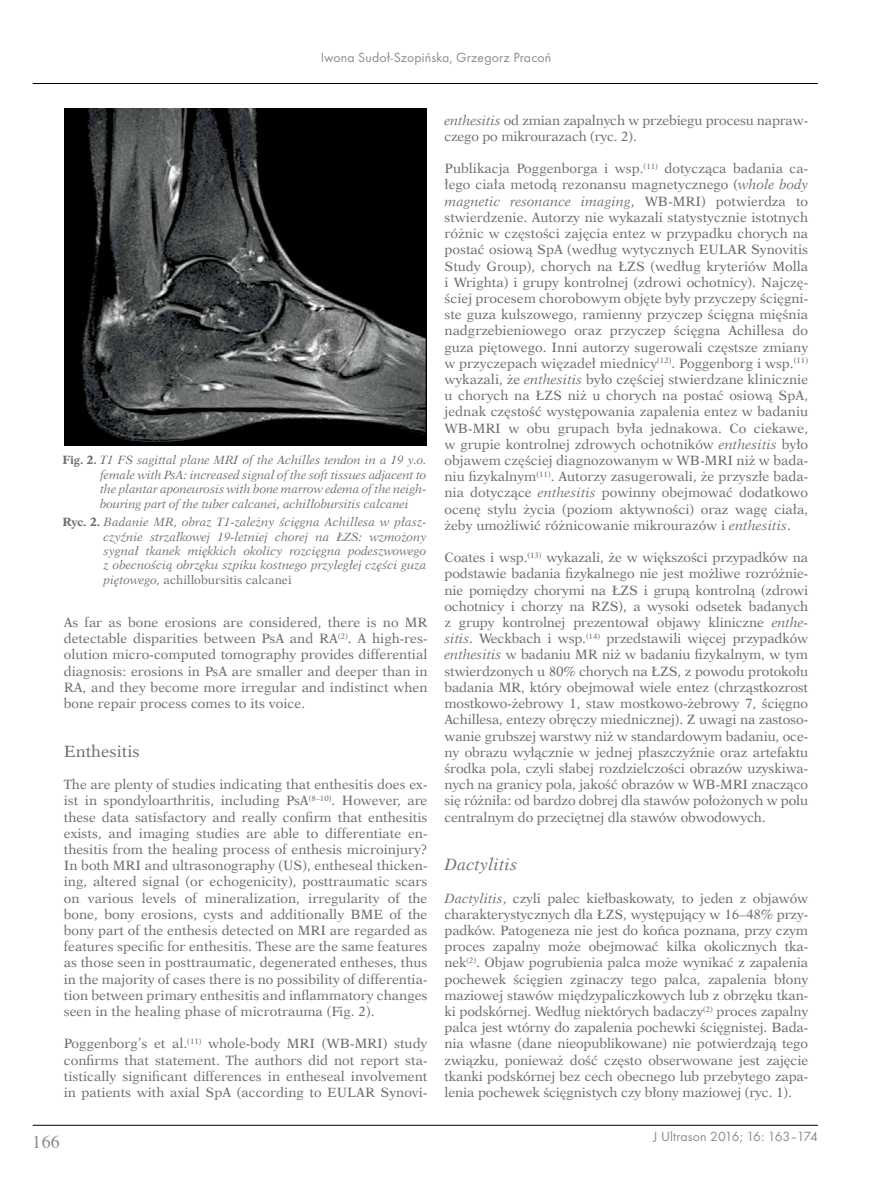
<style>
.page{position:relative;width:872px;height:1191px;background:#fff}
.page>*{position:absolute;margin:0;border:0;box-sizing:border-box;transform-origin:0 0}
.t1{font:18px "Times";color:#6d6e71}
.t2{font:16.5px "Dutch 823 EU";color:#6d6e71}
.t3{font:italic 16.5px "Dutch 823 EU";color:#6d6e71}
.t4{font:13.8px "Futura TCE";letter-spacing:.01em;color:#6d6e71}
.t5{font:13.5px/16.2px "Dutch 823 EU";color:#6d6e71;text-align:justify}
.t6{font:italic 12px/14.4px "Dutch 823 EU";letter-spacing:-.01em;color:#6d6e71;text-align:justify}
.s1{font-weight:700;font-style:normal}
.s2{font-style:normal}
.s3{font-style:italic}
</style>
<div class="page">
<hr style="left:33px;top:1125px;width:785px;height:1px;background:#000">
<hr style="left:33px;top:83px;width:785px;height:1px;background:#000">
<img style="left:65px;top:108px;width:361px;height:337px">
<p class="t4" style="left:320px;top:49px;width:232px">Iwona Sudoł-Szopińska, Grzegorz Pracoń</p>
<p class="t6" style="left:100px;top:453px;width:328px;text-indent:-37px"><span class="s1">Fig. 2.</span> T1 FS sagittal plane MRI of the Achilles tendon in a 19 y.o. female with PsA: increased signal of the soft tissues adjacent to the plantar aponeurosis with bone marrow edema of the neigh&shy;bouring part of the tuber calcanei, achillobursitis calcanei</p>
<p class="t6" style="left:104px;top:515px;width:324px;text-indent:-41px"><span class="s1">Ryc. 2.</span> Badanie MR, obraz T1-zależny ścięgna Achillesa w płasz&shy;czyźnie strzałkowej 19-letniej chorej na ŁZS: wzmożony sygnał tkanek miękkich okolicy rozcięgna podeszwowego z obecnością obrzęku szpiku kostnego przyległej części guza piętowego, <span class="s2">achillobursitis calcanei</span></p>
<p class="t5" style="left:64px;top:614px;width:365px">As far as bone erosions are considered, there is no MR detectable disparities between PsA and RA<sup>(2)</sup>. A high-res&shy;olution micro-computed tomography provides differential diagnosis: erosions in PsA are smaller and deeper than in RA, and they become more irregular and indistinct when bone repair process comes to its voice.</p>
<p class="t2" style="left:64px;top:741px;width:77px">Enthesitis</p>
<p class="t5" style="left:64px;top:776px;width:365px">The are plenty of studies indicating that enthesitis does ex&shy;ist in spondyloarthritis, including PsA<sup>(8–10)</sup>. However, are these data satisfactory and really confirm that enthesitis exists, and imaging studies are able to differentiate en&shy;thesitis from the healing process of enthesis microinjury?<br>In both MRI and ultrasonography (US), entheseal thicken&shy;ing, altered signal (or echogenicity), posttraumatic scars on various levels of mineralization, irregularity of the bone, bony erosions, cysts and additionally BME of the bony part of the enthesis detected on MRI are regarded as features specific for enthesitis. These are the same features as those seen in posttraumatic, degenerated entheses, thus in the majority of cases there is no possibility of differentia&shy;tion between primary enthesitis and inflammatory changes seen in the healing phase of microtrauma (Fig. 2).</p>
<p class="t5" style="left:64px;top:1035px;width:365px">Poggenborg’s et al.<sup>(11)</sup> whole-body MRI (WB-MRI) study confirms that statement. The authors did not report sta&shy;tistically significant differences in entheseal involvement in patients with axial SpA (according to EULAR Synovi-</p>
<p class="t5" style="left:444px;top:112px;width:365px"><span class="s3">enthesitis</span> od zmian zapalnych w przebiegu procesu napraw&shy;czego po mikrourazach (ryc. 2).</p>
<p class="t5" style="left:444px;top:161px;width:365px">Publikacja Poggenborga i wsp.<sup>(11)</sup> dotycząca badania ca&shy;łego ciała metodą rezonansu magnetycznego (<span class="s3">whole body magnetic resonance imaging</span>, WB-MRI) potwierdza to stwierdzenie. Autorzy nie wykazali statystycznie istotnych różnic w częstości zajęcia entez w przypadku chorych na postać osiową SpA (według wytycznych EULAR Synovitis Study Group), chorych na ŁZS (według kryteriów Molla i Wrighta) i grupy kontrolnej (zdrowi ochotnicy). Najczę&shy;ściej procesem chorobowym objęte były przyczepy ścięgni&shy;ste guza kulszowego, ramienny przyczep ścięgna mięśnia nadgrzebieniowego oraz przyczep ścięgna Achillesa do guza piętowego. Inni autorzy sugerowali częstsze zmiany w przyczepach więzadeł miednicy<sup>(12)</sup>. Poggenborg i wsp.<sup>(11) </sup>wykazali, że <span class="s3">enthesitis</span> było częściej stwierdzane klinicznie u chorych na ŁZS niż u chorych na postać osiową SpA, jednak częstość występowania zapalenia entez w badaniu WB-MRI w obu grupach była jednakowa. Co ciekawe, w grupie kontrolnej zdrowych ochotników <span class="s3">enthesitis</span> było objawem częściej diagnozowanym w WB-MRI niż w bada&shy;niu fizykalnym<sup>(11)</sup>. Autorzy zasugerowali, że przyszłe bada&shy;nia dotyczące <span class="s3">enthesitis</span> powinny obejmować dodatkowo ocenę stylu życia (poziom aktywności) oraz wagę ciała, żeby umożliwić różnicowanie mikrourazów i <span class="s3">enthesitis</span>.</p>
<p class="t5" style="left:444px;top:549px;width:365px">Coates i wsp.<sup>(13)</sup> wykazali, że w większości przypadków na podstawie badania fizykalnego nie jest możliwe rozróżnie&shy;nie pomiędzy chorymi na ŁZS i grupą kontrolną (zdrowi ochotnicy i chorzy na RZS), a wysoki odsetek badanych z grupy kontrolnej prezentował objawy kliniczne <span class="s3">enthe&shy;sitis</span>. Weckbach i wsp.<sup>(14)</sup> przedstawili więcej przypadków <span class="s3">enthesitis</span> w badaniu MR niż w badaniu fizykalnym, w tym stwierdzonych u 80% chorych na ŁZS, z powodu protokołu badania MR, który obejmował wiele entez (chrząstkozrost mostkowo-żebrowy 1, staw mostkowo-żebrowy 7, ścięgno Achillesa, entezy obręczy miednicznej). Z uwagi na zastoso&shy;wanie grubszej warstwy niż w standardowym badaniu, oce&shy;ny obrazu wyłącznie w jednej płaszczyźnie oraz artefaktu środka pola, czyli słabej rozdzielczości obrazów uzyskiwa&shy;nych na granicy pola, jakość obrazów w WB-MRI znacząco się różniła: od bardzo dobrej dla stawów położonych w polu centralnym do przeciętnej dla stawów obwodowych.</p>
<p class="t3" style="left:444px;top:854px;width:74px">Dactylitis</p>
<p class="t5" style="left:444px;top:890px;width:365px"><span class="s3">Dactylitis</span>, czyli palec kiełbaskowaty, to jeden z objawów charakterystycznych dla ŁZS, występujący w 16–48% przy&shy;padków. Patogeneza nie jest do końca poznana, przy czym proces zapalny może obejmować kilka okolicznych tka&shy;nek<sup>(2)</sup>. Objaw pogrubienia palca może wynikać z zapalenia pochewek ścięgien zginaczy tego palca, zapalenia błony maziowej stawów międzypaliczkowych lub z obrzęku tkan&shy;ki podskórnej. Według niektórych badaczy<sup>(2)</sup> proces zapalny palca jest wtórny do zapalenia pochewki ścięgnistej. Bada&shy;nia własne (dane nieopublikowane) nie potwierdzają tego związku, ponieważ dość często obserwowane jest zajęcie tkanki podskórnej bez cech obecnego lub przebytego zapa&shy;lenia pochewek ścięgnistych czy błony maziowej (ryc. 1).</p>
<h1 class="t1" style="left:33px;top:1125px;width:28px">166</h1>
<p class="t4" style="left:653px;top:1128px;width:166px">J Ultrason 2016; 16: 163–174</p>
</div>
